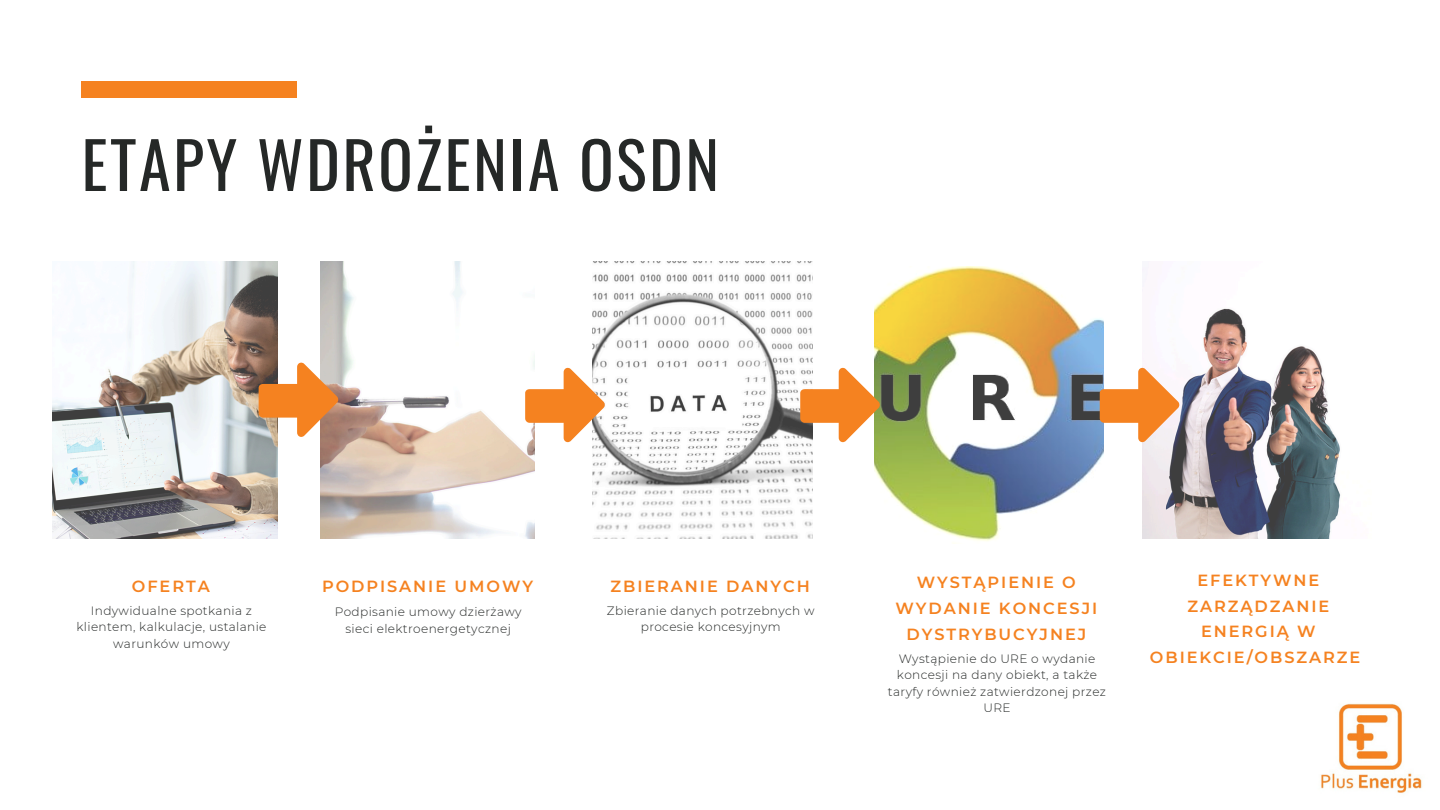
<style>
.page{position:relative;width:1440px;height:810px;background:#fff}
.page>*{position:absolute;margin:0;border:0;box-sizing:border-box;transform-origin:0 0}
.t1{font:64px "Oswald";letter-spacing:.04em;color:#252827}
.t2{font:600 16.1px/25.7px "Montserrat";letter-spacing:.12em;color:#f58220;text-align:center}
.t3{font:300 12.1px/16.5px "Montserrat";letter-spacing:.03em;color:#252827;text-align:center}
</style>
<div class="page">
<img style="left:52px;top:261px;width:226px;height:278px">
<img style="left:320px;top:261px;width:215px;height:278px">
<img style="left:592px;top:261px;width:221px;height:278px">
<svg style="left:259px;top:363px;width:79px;height:74px"></svg>
<svg style="left:525px;top:368px;width:80px;height:74px"></svg>
<img style="left:874px;top:266px;width:230px;height:275px">
<img style="left:1142px;top:267px;width:199px;height:272px">
<svg style="left:800px;top:368px;width:80px;height:74px"></svg>
<svg style="left:1100px;top:368px;width:79px;height:74px"></svg>
<div style="left:81px;top:81px;width:216px;height:17px;background:#f58220"></div>
<img style="left:1321px;top:703px;width:101px;height:90px">
<p class="t1" style="left:82px;top:115px;width:639px">ETAPY WDROŻENIA OSDN</p>
<p class="t2" style="left:132px;top:573px;width:79px">OFERTA</p>
<p class="t2" style="left:322px;top:573px;width:213px">PODPISANIE UMOWY</p>
<h1 class="t3" style="left:76px;top:602px;width:191px">Indywidualne spotkania z klientem, kalkulacje, ustalanie warunków umowy</h1>
<p class="t3" style="left:335px;top:604px;width:188px">Podpisanie umowy dzierżawy sieci elektroenergetycznej</p>
<p class="t2" style="left:610px;top:573px;width:201px">ZBIERANIE DANYCH</p>
<p class="t3" style="left:607px;top:602px;width:209px">Zbieranie danych potrzebnych w procesie koncesyjnym</p>
<p class="t2" style="left:895px;top:570px;width:203px">WYSTĄPIENIE O<br>WYDANIE KONCESJI<br>DYSTRYBUCYJNEJ</p>
<p class="t2" style="left:1150px;top:567px;width:212px">EFEKTYWNE<br>ZARZĄDZANIE<br>ENERGIĄ W<br>OBIEKCIE/OBSZARZE</p>
<p class="t3" style="left:888px;top:650px;width:220px">Wystąpienie do URE o wydanie koncesji na dany obiekt, a także taryfy również zatwierdzonej przez<br>URE</p>
</div>
